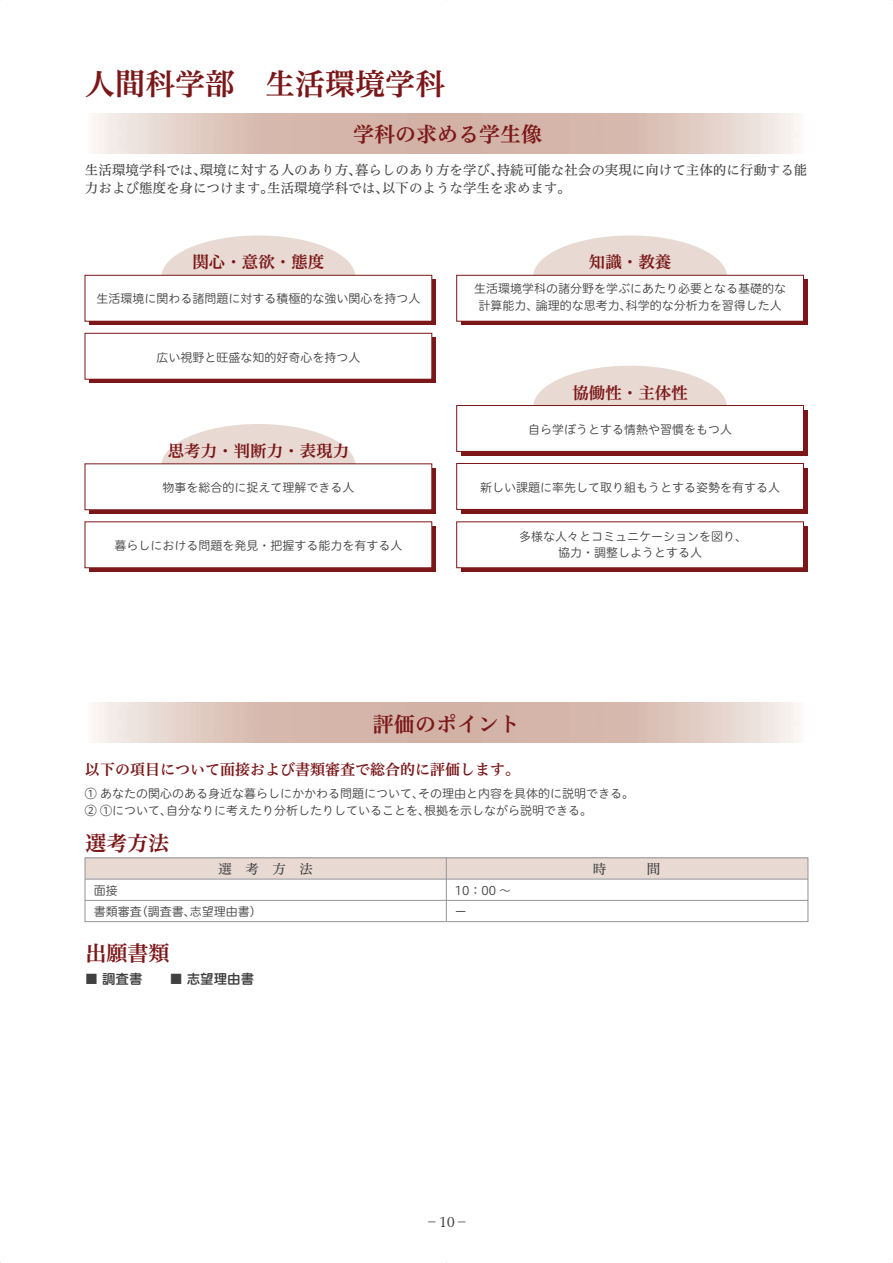
<style>
.page{position:relative;width:893px;height:1263px;background:#fff}
.page>*{position:absolute;margin:0;border:0;box-sizing:border-box;transform-origin:0 0}
.t1{font:30px "Hiragino UD Serif Std W6 90 msp RKSJ H";color:#7b1719}
.t2{font:21px "Hiragino UD Serif Std W6 90 msp RKSJ H";color:#7b1719}
.t3{font:16.5px "Hiragino UD Serif Std W6 90 msp RKSJ H";color:#7b1719}
.t4{font:15px "Hiragino UD Serif Std W6 90 msp RKSJ H";color:#7b1719}
.t5{font:13.5px/18px "Hiragino UD Serif Std W4 90 msp RKSJ H";color:#404041}
.t6{font:13.5px "Hiragino UD Sans R Std W6 90 msp RKSJ H";color:#404041}
.t7{font:12px/16.5px "Hiragino UD Sans R Std W3 90 msp RKSJ H";color:#404041;text-align:center}
</style>
<div class="page">
<svg style="left:84px;top:857px;width:725px;height:65px"></svg>
<hr style="left:446px;top:858px;width:1px;height:64px;background:#939598">
<div style="left:161px;top:235px;width:194px;height:84px;background:#e8dad3;border-radius:50%"></div>
<div style="left:89px;top:279px;width:347px;height:46px;background:#7b1719"></div>
<div style="left:85px;top:275px;width:347px;height:46px;background:#fff"></div>
<div style="left:85px;top:275px;width:347px;height:47px;border:1px solid #7b1719"></div>
<div style="left:89px;top:337px;width:347px;height:46px;background:#7b1719"></div>
<div style="left:85px;top:333px;width:347px;height:46px;background:#fff"></div>
<div style="left:85px;top:333px;width:347px;height:47px;border:1px solid #7b1719"></div>
<div style="left:161px;top:424px;width:194px;height:83px;background:#e8dad3;border-radius:50%"></div>
<div style="left:89px;top:468px;width:347px;height:46px;background:#7b1719"></div>
<div style="left:85px;top:464px;width:347px;height:46px;background:#fff"></div>
<div style="left:85px;top:463px;width:347px;height:47px;border:1px solid #7b1719"></div>
<div style="left:89px;top:526px;width:347px;height:46px;background:#7b1719"></div>
<div style="left:85px;top:522px;width:347px;height:46px;background:#fff"></div>
<div style="left:85px;top:521px;width:347px;height:47px;border:1px solid #7b1719"></div>
<div style="left:533px;top:235px;width:194px;height:84px;background:#e8dad3;border-radius:50%"></div>
<div style="left:461px;top:279px;width:347px;height:46px;background:#7b1719"></div>
<div style="left:457px;top:275px;width:346px;height:46px;background:#fff"></div>
<div style="left:456px;top:275px;width:348px;height:47px;border:1px solid #7b1719"></div>
<div style="left:533px;top:366px;width:194px;height:83px;background:#e8dad3;border-radius:50%"></div>
<div style="left:461px;top:410px;width:347px;height:45px;background:#7b1719"></div>
<div style="left:457px;top:406px;width:346px;height:45px;background:#fff"></div>
<div style="left:456px;top:405px;width:348px;height:47px;border:1px solid #7b1719"></div>
<div style="left:461px;top:468px;width:347px;height:45px;background:#7b1719"></div>
<div style="left:457px;top:464px;width:346px;height:45px;background:#fff"></div>
<div style="left:456px;top:463px;width:348px;height:47px;border:1px solid #7b1719"></div>
<div style="left:461px;top:526px;width:347px;height:46px;background:#7b1719"></div>
<div style="left:457px;top:522px;width:346px;height:46px;background:#fff"></div>
<div style="left:456px;top:521px;width:348px;height:47px;border:1px solid #7b1719"></div>
<h1 class="t1" style="left:85px;top:73px;width:362px">人間科学部　生活環境学科</h1>
<h2 class="t2" style="left:353px;top:126px;width:190px">学科の求める学生像</h2>
<p class="t5" style="left:85px;top:163px;width:724px">生活環境学科では、環境に対する人のあり方、暮らしのあり方を学び、持続可能な社会の実現に向けて主体的に行動する能力および態度を身につけます。生活環境学科では、以下のような学生を求めます。</p>
<h3 class="t3" style="left:192px;top:256px;width:133px">関心・意欲・態度</h3>
<p class="t7" style="left:96px;top:292px;width:325px">生活環境に関わる諸問題に対する積極的な強い関心を持つ人</p>
<p class="t7" style="left:156px;top:351px;width:205px">広い視野と旺盛な知的好奇心を持つ人</p>
<h3 class="t3" style="left:168px;top:444px;width:183px">思考力・判断力・表現力</h3>
<p class="t7" style="left:162px;top:481px;width:193px">物事を総合的に捉えて理解できる人</p>
<p class="t7" style="left:114px;top:539px;width:289px">暮らしにおける問題を発見・把握する能力を有する人</p>
<h3 class="t3" style="left:589px;top:256px;width:84px">知識・教養</h3>
<p class="t7" style="left:474px;top:282px;width:313px">生活環境学科の諸分野を学ぶにあたり必要となる基礎的な計算能力、論理的な思考力、科学的な分析力を習得した人</p>
<h3 class="t3" style="left:572px;top:386px;width:117px">協働性・主体性</h3>
<p class="t7" style="left:528px;top:422px;width:205px">自ら学ぼうとする情熱や習慣をもつ人</p>
<p class="t7" style="left:480px;top:481px;width:302px">新しい課題に率先して取り組もうとする姿勢を有する人</p>
<p class="t7" style="left:519px;top:529px;width:229px">多様な人々とコミュニケーションを図り、協力・調整しようとする人</p>
<h2 class="t2" style="left:373px;top:716px;width:149px">評価のポイント</h2>
<p class="t4" style="left:85px;top:764px;width:436px">以下の項目について面接および書類審査で総合的に評価します。</p>
<p class="t7" style="left:85px;top:787px;width:551px;text-align:left">① あなたの関心のある身近な暮らしにかかわる問題について、その理由と内容を具体的に説明できる。<br>② ①について、自分なりに考えたり分析したりしていることを、根拠を示しながら説明できる。</p>
<h2 class="t2" style="left:85px;top:835px;width:86px">選考方法</h2>
<p class="t7" style="left:94px;top:884px;width:26px">面接</p>
<p class="t7" style="left:455px;top:884px;width:58px">10：00 ～</p>
<p class="t7" style="left:94px;top:905px;width:170px">書類審査（調査書、志望理由書）</p>
<p class="t7" style="left:455px;top:905px;width:13px">ー</p>
<p class="t5" style="left:218px;top:862px;width:96px">選　考　方　法</p>
<h2 class="t2" style="left:85px;top:945px;width:85px">出願書類</h2>
<p class="t6" style="left:85px;top:974px;width:171px">■ 調査書　　■ 志望理由書</p>
<p class="t5" style="left:425px;top:1215px;width:45px">－10－</p>
</div>
